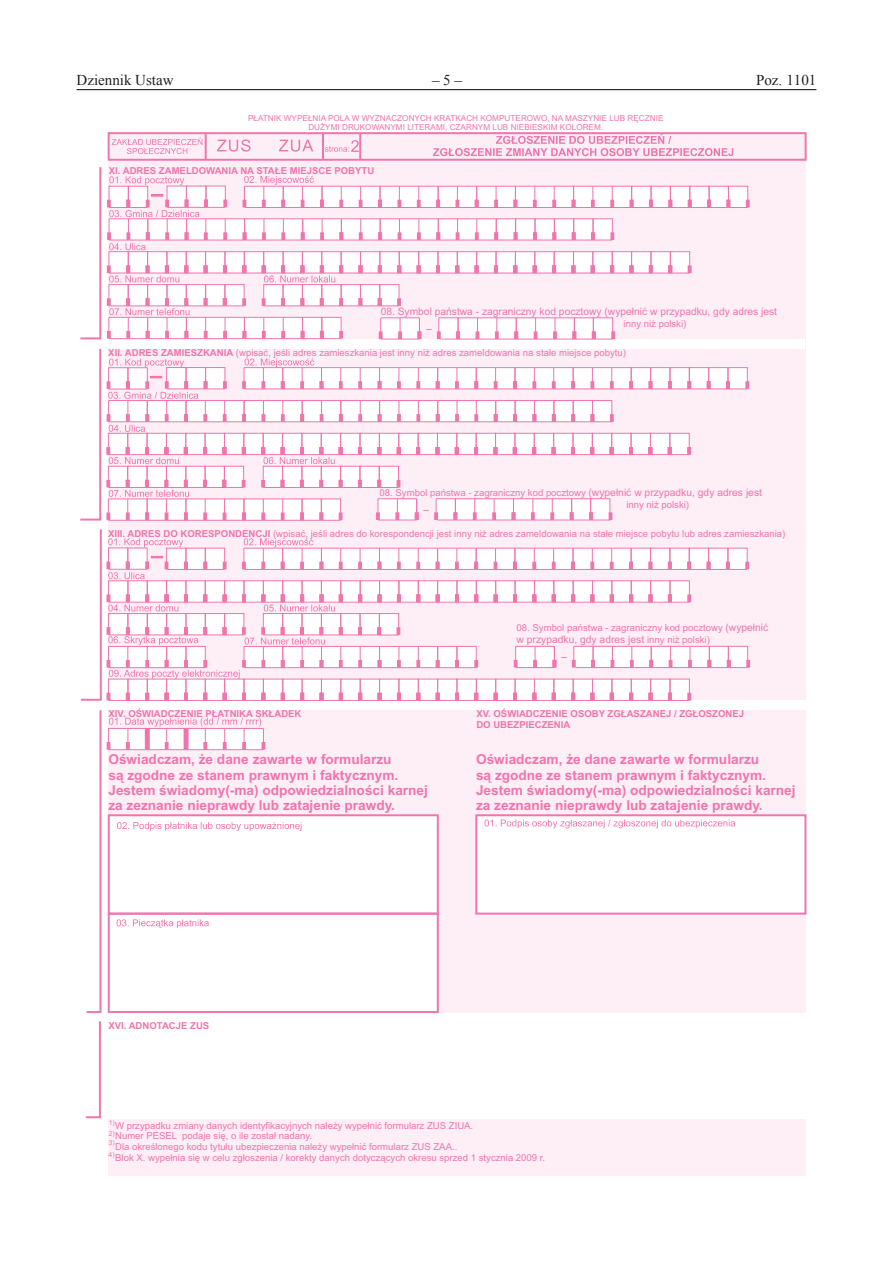
<style>
.page{position:relative;width:893px;height:1263px;background:#fff}
.page>*{position:absolute;margin:0;border:0;box-sizing:border-box;transform-origin:0 0}
.t1{font:15px "Times New Roman";color:#231f20}
.t2{font:700 13.65px/15.3px "Arial";color:#f174ad}
.t3{font:10.35px "Arial";color:#f174ad}
.t4{font:9.6px/10.6px "Arial";color:#f174ad}
.t5{font:700 9.6px/10.6px "Arial";color:#f174ad}
.t6{font:8.25px/9.1px "Arial";color:#f174ad;text-align:center}
.t7{font:6.9px/10.6px "Arial";color:#f174ad}
.t8{font:6.9px "Arial";color:#f174ad;scale:.95 1}
.s1{font-weight:700}
.s2{font-size:10.35px}
.s3{font-size:9.6px}
</style>
<div class="page">
<hr style="left:77px;top:89px;width:739px;height:1px;background:#231f20">
<div style="left:108px;top:132px;width:697px;height:1043px;background:#fdeff5"></div>
<div style="left:108px;top:1013px;width:698px;height:105px;background:#fff"></div>
<div style="left:109px;top:815px;width:329px;height:99px;background:#fff"></div>
<div style="left:109px;top:914px;width:329px;height:98px;background:#fff"></div>
<div style="left:476px;top:815px;width:329px;height:99px;background:#fff"></div>
<div style="left:108px;top:700px;width:698px;height:10px;background:#fff"></div>
<div style="left:108px;top:339px;width:697px;height:10px;background:#fff"></div>
<div style="left:108px;top:814px;width:331px;height:100px;border:2px solid #f174ad"></div>
<hr style="left:205px;top:134px;width:2px;height:26px;background:#f174ad">
<hr style="left:359px;top:133px;width:2px;height:27px;background:#f174ad">
<hr style="left:322px;top:133px;width:2px;height:27px;background:#f174ad">
<div style="left:475px;top:814px;width:331px;height:100px;border:2px solid #f174ad"></div>
<div style="left:108px;top:913px;width:331px;height:100px;border:2px solid #f174ad"></div>
<div style="left:108px;top:132px;width:699px;height:29px;border:2px solid #f174ad"></div>
<svg style="left:484px;top:819px;width:251px;height:9px"></svg>
<svg style="left:86px;top:710px;width:216px;height:409px"></svg>
<svg style="left:112px;top:138px;width:90px;height:16px"></svg>
<svg style="left:433px;top:134px;width:300px;height:22px"></svg>
<svg style="left:217px;top:139px;width:96px;height:13px"></svg>
<svg style="left:325px;top:140px;width:34px;height:12px"></svg>
<svg style="left:80px;top:529px;width:670px;height:172px"></svg>
<svg style="left:80px;top:349px;width:669px;height:172px"></svg>
<svg style="left:80px;top:167px;width:670px;height:173px"></svg>
<h1 class="t1" style="left:77px;top:70px;width:99px">Dziennik Ustaw</h1>
<h1 class="t1" style="left:432px;top:70px;width:31px">– 5 –</h1>
<h1 class="t1" style="left:756px;top:70px;width:62px">Poz. 1101</h1>
<p class="t6" style="left:248px;top:114px;width:417px">P£ATNIK WYPE£NIA POLA W WYZNACZONYCH KRATKACH KOMPUTEROWO, NA MASZYNIE LUB RÊCZNIE<br>DU¯YMI DRUKOWANYMI LITERAMI, CZARNYM LUB NIEBIESKIM KOLOREM.</p>
<p class="t5" style="left:109px;top:167px;width:267px">XI. ADRES ZAMELDOWANIA NA STA£E MIEJSCE POBYTU</p>
<p class="t3" style="left:381px;top:305px;width:398px">08. Symbol pañstwa - zagraniczny kod pocztowy (wype³niæ w przypadku, gdy adres jest</p>
<p class="t4" style="left:624px;top:319px;width:64px">inny ni¿ polski)</p>
<p class="t5" style="left:426px;top:320px;width:7px">_</p>
<p class="t4" style="left:108px;top:349px;width:519px"><span class="s1">XII. ADRES ZAMIESZKANIA</span> (wpisaæ, jeœli adres zamieszkania jest inny ni¿ adres zameldowania na sta³e miejsce pobytu)</p>
<p class="t4" style="left:380px;top:488px;width:384px">08. Symbol pañstwa - zagraniczny kod pocztowy <span class="s2">(wype³niæ w przypadku, gdy adres jest</span></p>
<p class="t5" style="left:424px;top:501px;width:7px">_</p>
<p class="t4" style="left:626px;top:500px;width:64px">inny ni¿ polski)</p>
<p class="t4" style="left:108px;top:529px;width:679px"><span class="s1">XIII. ADRES DO KORESPONDENCJI</span> (wpisaæ, jeœli adres do korespondencji jest inny ni¿ adres zameldowania na sta³e miejsce pobytu lub adres zamieszkania)</p>
<p class="t4" style="left:517px;top:623px;width:253px">08. Symbol pañstwa - zagraniczny kod pocztowy <span class="s2">(wype³niæ</span></p>
<p class="t3" style="left:517px;top:632px;width:195px">w przypadku, gdy adres jest <span class="s3">inny ni¿ polski)</span></p>
<p class="t5" style="left:109px;top:709px;width:195px">XIV. OŒWIADCZENIE P£ATNIKA SK£ADEK</p>
<p class="t5" style="left:561px;top:649px;width:7px">_</p>
<p class="t5" style="left:476px;top:709px;width:269px">XV. OŒWIADCZENIE OSOBY ZG£ASZANEJ / ZG£OSZONEJ<br>DO UBEZPIECZENIA</p>
<h2 class="t2" style="left:108px;top:753px;width:322px">Oœwiadczam, ¿e dane zawarte w formularzu<br>s¹ zgodne ze stanem prawnym i faktycznym.<br>Jestem œwiadomy(-ma) odpowiedzialnoœci karnej za zeznanie nieprawdy lub zatajenie prawdy.</h2>
<h2 class="t2" style="left:476px;top:753px;width:322px">Oœwiadczam, ¿e dane zawarte w formularzu<br>s¹ zgodne ze stanem prawnym i faktycznym.<br>Jestem œwiadomy(-ma) odpowiedzialnoœci karnej za zeznanie nieprawdy lub zatajenie prawdy.</h2>
<p class="t5" style="left:108px;top:1021px;width:102px">XVI. ADNOTACJE ZUS</p>
<p class="t7" style="left:109px;top:1118px;width:8px">1)<br>2)</p>
<p class="t4" style="left:115px;top:1121px;width:360px">W przypadku zmiany danych identyfikacyjnych nale¿y wype³niæ formularz ZUS ZIUA.<br>Numer PESEL podaje siê, o ile zosta³ nadany.<br>Dla okreœlonego kodu tytu³u ubezpieczenia nale¿y wype³niæ formularz ZUS ZAA..</p>
<p class="t8" style="left:109px;top:1138px;width:8px">3)</p>
<p class="t4" style="left:109px;top:1153px;width:438px"><sup>4)</sup>Blok X. wype³nia siê w celu zg³oszenia / korekty danych dotycz¹cych okresu sprzed 1 stycznia 2009 r.</p>
</div>
